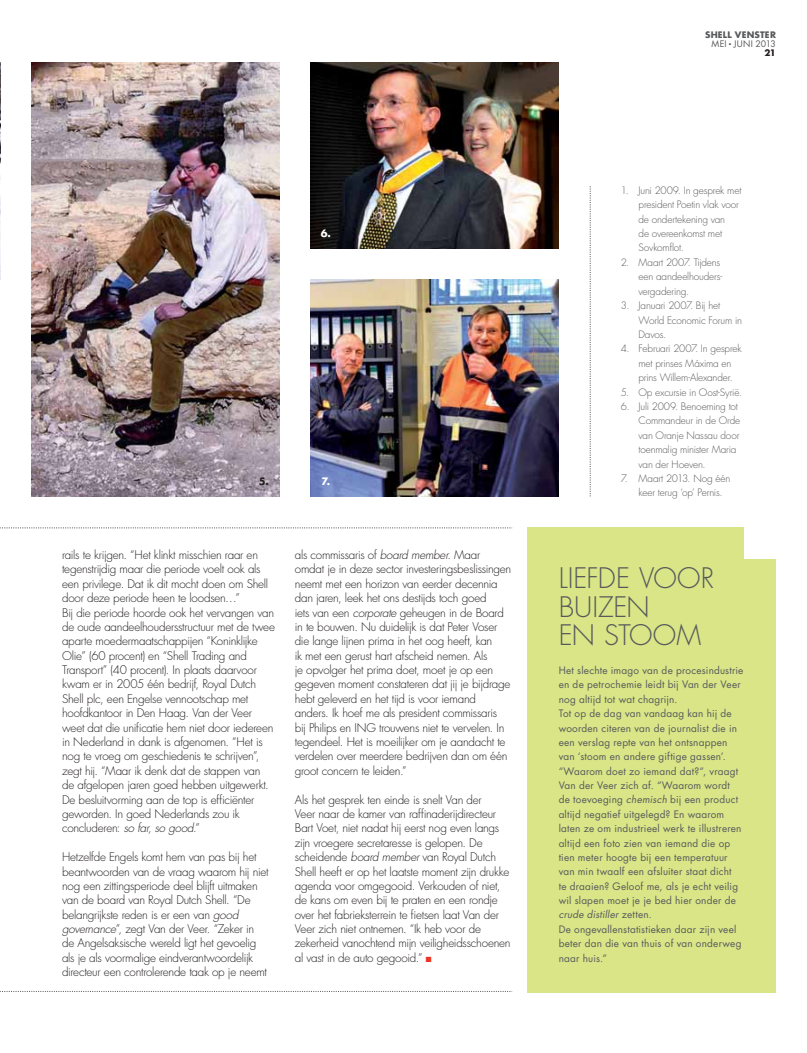
<style>
.page{position:relative;width:807px;height:1053px;background:#fff}
.page>*{position:absolute;margin:0;border:0;box-sizing:border-box;transform-origin:0 0}
.t1{font:300 27.5px/28.8px "Futura";letter-spacing:-.005em;color:#58595b}
.t2{font:300 11.62px/14.4px "Futura";letter-spacing:-.02em;color:#231f20}
.t3{font:10px/14.4px "Futura";letter-spacing:.02em;color:#58595b}
.t4{font:300 10px/14.4px "Futura";letter-spacing:-.02em;color:#58595b}
.t5{font:700 10px "Futura";color:#fff}
.t6{font:700 10px "Futura";color:#231f20}
.t7{font:700 8.75px "Futura";letter-spacing:.02em;color:#58595b}
.t8{font:8.75px "Futura";letter-spacing:.015em;color:#58595b}
.t9{font:700 8.75px "Futura";color:#231f20}
.s1{font-style:italic}
</style>
<div class="page">
<div style="left:527px;top:527px;width:248px;height:465px;background:#d9e587"></div>
<img style="left:0;top:62px;width:1px;height:217px">
<img style="left:31px;top:62px;width:248px;height:434px">
<img style="left:310px;top:62px;width:248px;height:186px">
<img style="left:310px;top:279px;width:248px;height:217px">
<svg style="left:589px;top:186px;width:1px;height:310px"></svg>
<div style="left:744px;top:527px;width:31px;height:31px;background:#fff"></div>
<svg style="left:0;top:527px;width:512px;height:1px"></svg>
<p class="t7" style="left:704px;top:30px;width:72px">SHELL VENSTER</p>
<p class="t8" style="left:711px;top:38px;width:66px">MEI JUNI 2013</p>
<p class="t9" style="left:764px;top:47px;width:13px">21</p>
<p class="t5" style="left:320px;top:227px;width:12px">6.</p>
<p class="t6" style="left:258px;top:475px;width:12px">5.</p>
<p class="t5" style="left:321px;top:475px;width:10px">7.</p>
<p class="t2" style="left:62px;top:548px;width:214px">rails te krijgen. “Het klinkt misschien raar en tegenstrijdig maar die periode voelt ook als een privilege. Dat ik dit mocht doen om Shell door deze periode heen te loodsen…”<br>Bij die periode hoorde ook het vervangen van de oude aandeelhoudersstructuur met de twee aparte moedermaatschappijen “Koninklijke Olie” (60 procent) en “Shell Trading and Transport” (40 procent). In plaats daarvoor kwam er in 2005 één bedrijf, Royal Dutch Shell plc, een Engelse vennootschap met hoofdkantoor in Den Haag. Van der Veer weet dat die unificatie hem niet door iedereen in Nederland in dank is afgenomen. “Het is nog te vroeg om geschiedenis te schrijven”, zegt hij. “Maar ik denk dat de stappen van de afgelopen jaren goed hebben uitgewerkt.<br>De besluitvorming aan de top is efficiënter geworden. In goed Nederlands zou ik concluderen: <span class="s1">so far, so good</span>.”</p>
<p class="t2" style="left:62px;top:850px;width:208px">Hetzelfde Engels komt hem van pas bij het beantwoorden van de vraag waarom hij niet nog een zittingsperiode deel blijft uitmaken van de board van Royal Dutch Shell. “De belangrijkste reden is er een van <span class="s1">good governance</span>”, zegt Van der Veer. “Zeker in de Angelsaksische wereld ligt het gevoelig als je als voormalige eindverantwoordelijk directeur een controlerende taak op je neemt</p>
<p class="t2" style="left:295px;top:548px;width:218px">als commissaris of <span class="s1">board member</span>. Maar omdat je in deze sector investeringsbeslissingen neemt met een horizon van eerder decennia dan jaren, leek het ons destijds toch goed<br>iets van een <span class="s1">corporate</span> geheugen in de Board in te bouwen. Nu duidelijk is dat Peter Voser die lange lijnen prima in het oog heeft, kan<br>ik met een gerust hart afscheid nemen. Als<br>je opvolger het prima doet, moet je op een gegeven moment constateren dat jij je bijdrage hebt geleverd en het tijd is voor iemand anders. Ik hoef me als president commissaris<br>bij Philips en ING trouwens niet te vervelen. In tegendeel. Het is moeilijker om je aandacht te verdelen over meerdere bedrijven dan om één groot concern te leiden.”</p>
<p class="t2" style="left:295px;top:793px;width:217px">Als het gesprek ten einde is snelt Van der<br>Veer naar de kamer van raffinaderijdirecteur Bart Voet, niet nadat hij eerst nog even langs zijn vroegere secretaresse is gelopen. De scheidende <span class="s1">board member</span> van Royal Dutch Shell heeft er op het laatste moment zijn drukke agenda voor omgegooid. Verkouden of niet, de kans om even bij te praten en een rondje over het fabrieksterrein te fietsen laat Van der Veer zich niet ontnemen. “Ik heb voor de zekerheid vanochtend mijn veiligheidsschoenen al vast in de auto gegooid.”</p>
<p class="t4" style="left:638px;top:184px;width:104px;text-indent:-18px">1. Juni 2009. In gesprek met president Poetin vlak voor de ondertekening van<br>de overeenkomst met<br>Sovkomflot.</p>
<p class="t4" style="left:638px;top:256px;width:85px;text-indent:-18px">2. Maart 2007. Tijdens een aandeelhouders&shy;vergadering.</p>
<p class="t4" style="left:638px;top:299px;width:105px;text-indent:-18px">3. Januari 2007. Bij het<br>World Economic Forum in<br>Davos.</p>
<p class="t4" style="left:638px;top:342px;width:105px;text-indent:-18px">4. Februari 2007. In gesprek met prinses Máxima en prins Willem-Alexander.</p>
<p class="t4" style="left:620px;top:385px;width:123px">5. Op excursie in Oost-Syrië.</p>
<p class="t4" style="left:638px;top:400px;width:103px;text-indent:-18px">6. Juli 2009. Benoeming tot<br>Commandeur in de Orde van Oranje Nassau door toenmalig minister Maria van der Hoeven.</p>
<p class="t4" style="left:638px;top:472px;width:93px;text-indent:-18px">7. Maart 2013. Nog één keer terug ‘op’ Pernis.</p>
<h1 class="t1" style="left:558px;top:565px;width:157px">LIEFDE VOOR<br>BUIZEN<br>EN STOOM</h1>
<p class="t3" style="left:558px;top:663px;width:186px">Het slechte imago van de procesindustrie en de petrochemie leidt bij Van der Veer nog altijd tot wat chagrijn.<br>Tot op de dag van vandaag kan hij de woorden citeren van de journalist die in een verslag repte van het ontsnappen van ‘stoom en andere giftige gassen’. “Waarom doet zo iemand dat?”, vraagt Van der Veer zich af. “Waarom wordt de toevoeging <span class="s1">chemisch</span> bij een product altijd negatief uitgelegd? En waarom laten ze om industrieel werk te illustreren altijd een foto zien van iemand die op tien meter hoogte bij een temperatuur van min twaalf een afsluiter staat dicht<br>te draaien? Geloof me, als je echt veilig wil slapen moet je je bed hier onder de <span class="s1">crude distiller</span> zetten.<br>De ongevallenstatistieken daar zijn veel beter dan die van thuis of van onderweg naar huis.”</p>
</div>
